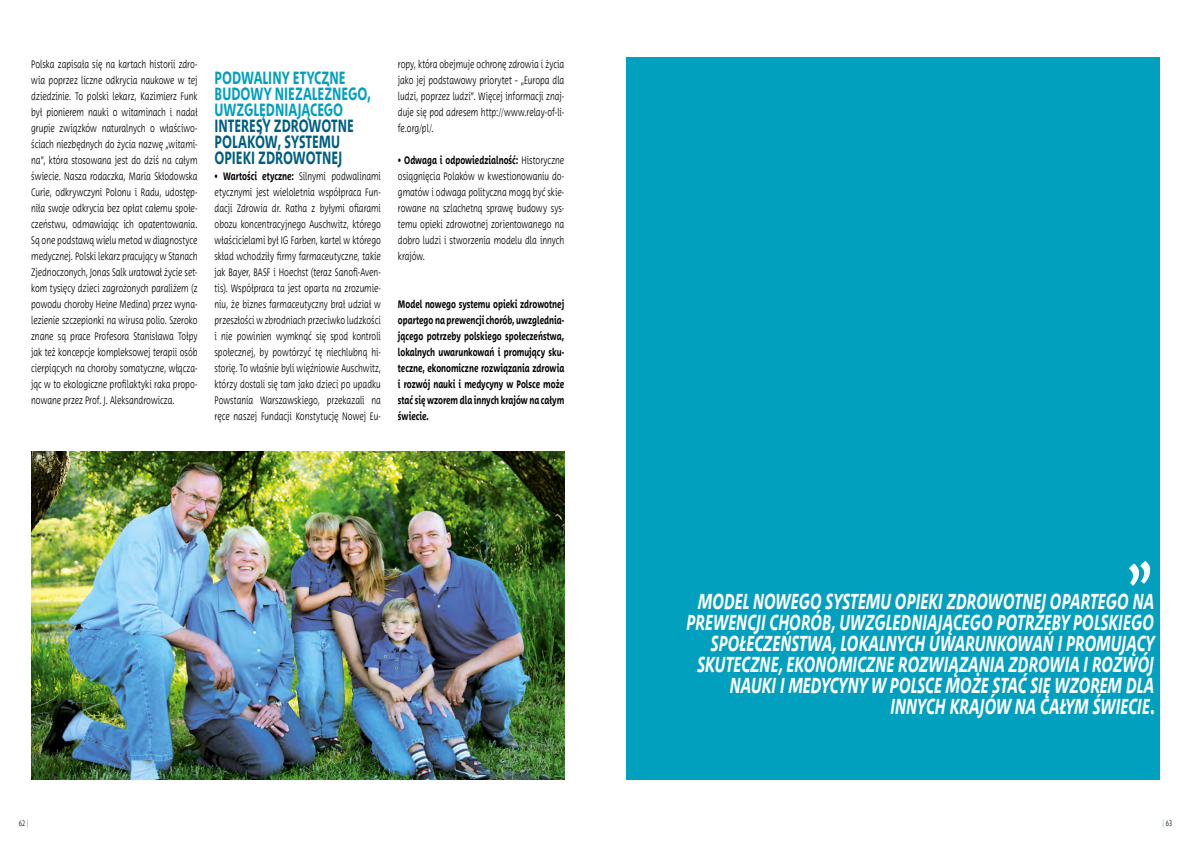
<style>
.page{position:relative;width:1191px;height:842px;background:#fff}
.page>*{position:absolute;margin:0;border:0;box-sizing:border-box;transform-origin:0 0}
.t1{font:70px "Berlin Sans FB";color:#fff}
.t2{font:italic 700 22px/21px "Between 3";color:#fff;text-align:right;scale:.7 1}
.t3{font:700 18px/16px "Between 3";color:#00a0be;scale:.7 1}
.t4{font:700 18px/16px "Between 3";color:#005f81;scale:.7 1}
.t5{font:300 11px/16px "Between 3";color:#000;text-align:justify;scale:.7 1}
.t6{font:700 11px/16px "Between 3";color:#000;text-align:justify;scale:.7 1}
.t7{font:300 8px "Between 3";color:#000;scale:.7 1}
.s1{font-weight:700}
.s2{font-style:normal}
.s3{color:#00a0be}
</style>
<div class="page">
<div style="left:626px;top:57px;width:533px;height:723px;background:#00a0be"></div>
<img style="left:31px;top:452px;width:533px;height:328px">
<p class="t5" style="left:31px;top:56px;width:239px">Polska zapisała się na kartach historii zdro&shy;wia poprzez liczne odkrycia naukowe w tej dziedzinie. To polski lekarz, Kazimierz Funk był pionierem nauki o witaminach i nadał grupie związków naturalnych o właściwo&shy;ściach niezbędnych do życia nazwę „witami&shy;na”, która stosowana jest do dziś na całym świecie. Nasza rodaczka, Maria Skłodowska Curie, odkrywczyni Polonu i Radu, udostęp&shy;niła swoje odkrycia bez opłat całemu społe&shy;czeństwu, odmawiając ich opatentowania.<br>Są one podstawą wielu metod w diagnostyce medycznej. Polski lekarz pracujący w Stanach Zjednoczonych, Jonas Salk uratował życie set&shy;kom tysięcy dzieci zagrożonych paraliżem (z powodu choroby Heine Medina) przez wyna&shy;lezienie szczepionki na wirusa polio. Szeroko znane są prace Profesora Stanisława Tołpy jak też koncepcje kompleksowej terapii osób cierpiących na choroby somatyczne, włącza&shy;jąc w to ekologiczne profilaktyki raka propo&shy;nowane przez Prof. J. Aleksandrowicza.</p>
<h3 class="t3" style="left:214px;top:70px;width:225px">Po dwaliny etyczne<br>bu dowy niezależnego, uwzględniającego</h3>
<h3 class="t4" style="left:214px;top:118px;width:200px">interesy zdrowotne<br>Po laków, systemu opieki zdrowotnej</h3>
<p class="t5" style="left:214px;top:168px;width:239px"><span class="s1">• Wartości etyczne:</span> Silnymi podwalinami etycznymi jest wieloletnia współpraca Fun&shy;dacji Zdrowia dr. Ratha z byłymi ofiarami obozu koncentracyjnego Auschwitz, którego właścicielami był IG Farben, kartel w którego skład wchodziły firmy farmaceutyczne, takie jak Bayer, BASF i Hoechst (teraz Sanofi-Aven&shy;tis). Współpraca ta jest oparta na zrozumie&shy;niu, że biznes farmaceutyczny brał udział w przeszłości w zbrodniach przeciwko ludzkości i nie powinien wymknąć się spod kontroli społecznej, by powtórzyć tę niechlubną hi&shy;storię. To właśnie byli więźniowie Auschwitz, którzy dostali się tam jako dzieci po upadku Powstania Warszawskiego, przekazali na ręce naszej Fundacji Konstytucję Nowej Eu-</p>
<p class="t5" style="left:398px;top:56px;width:239px">ropy, która obejmuje ochronę zdrowia i życia jako jej podstawowy priorytet – „Europa dla ludzi, poprzez ludzi”. Więcej informacji znaj&shy;duje się pod adresem http://www.relay-of-li&shy;fe.org/pl/.</p>
<p class="t5" style="left:398px;top:152px;width:239px"><span class="s1">• Odwaga i odpowiedzialność:</span> Historyczne osiągnięcia Polaków w kwestionowaniu do&shy;gmatów i odwaga polityczna mogą być skie&shy;rowane na szlachetną sprawę budowy sys&shy;temu opieki zdrowotnej zorientowanego na dobro ludzi i stworzenia modelu dla innych krajów.</p>
<p class="t6" style="left:398px;top:296px;width:239px">Model nowego systemu opieki zdrowotnej opartego na prewencji chorób, uwzglednia&shy;jącego potrzeby polskiego społeczeństwa, lokalnych uwarunkowań i promujący sku&shy;teczne, ekonomiczne rozwiązania zdrowia i rozwój nauki i medycyny w Polsce może stać się wzorem dla innych krajów na całym świecie.</p>
<h1 class="t1" style="left:1127px;top:513px;width:28px">„</h1>
<p class="t2" style="left:686px;top:590px;width:670px">MODEL NOWEGO SYSTEMU OPIEKI ZDROWOTNEJ OPARTEGO NA PREWENCJI CHORÓB, UWZGLEDNIAJĄCEGO POTRZEBY POLSKIEGO SPOŁECZEŃSTWA, LOKALNYCH UWARUNKOWAŃ I PROMUJĄCY SKUTECZNE, EKONOMICZNE ROZWIĄZANIA ZDROWIA I ROZWÓJ NAUKI I MEDYCYNY W POLSCE MOŻE STAĆ SIĘ WZOREM DLA INNYCH KRAJÓW NA CAŁYM ŚWIECIE<span class="s2">.</span></p>
<p class="t7" style="left:19px;top:818px;width:15px">62 <span class="s3">|</span></p>
<p class="t7" style="left:1162px;top:818px;width:15px"><span class="s3">|</span> 63</p>
</div>
